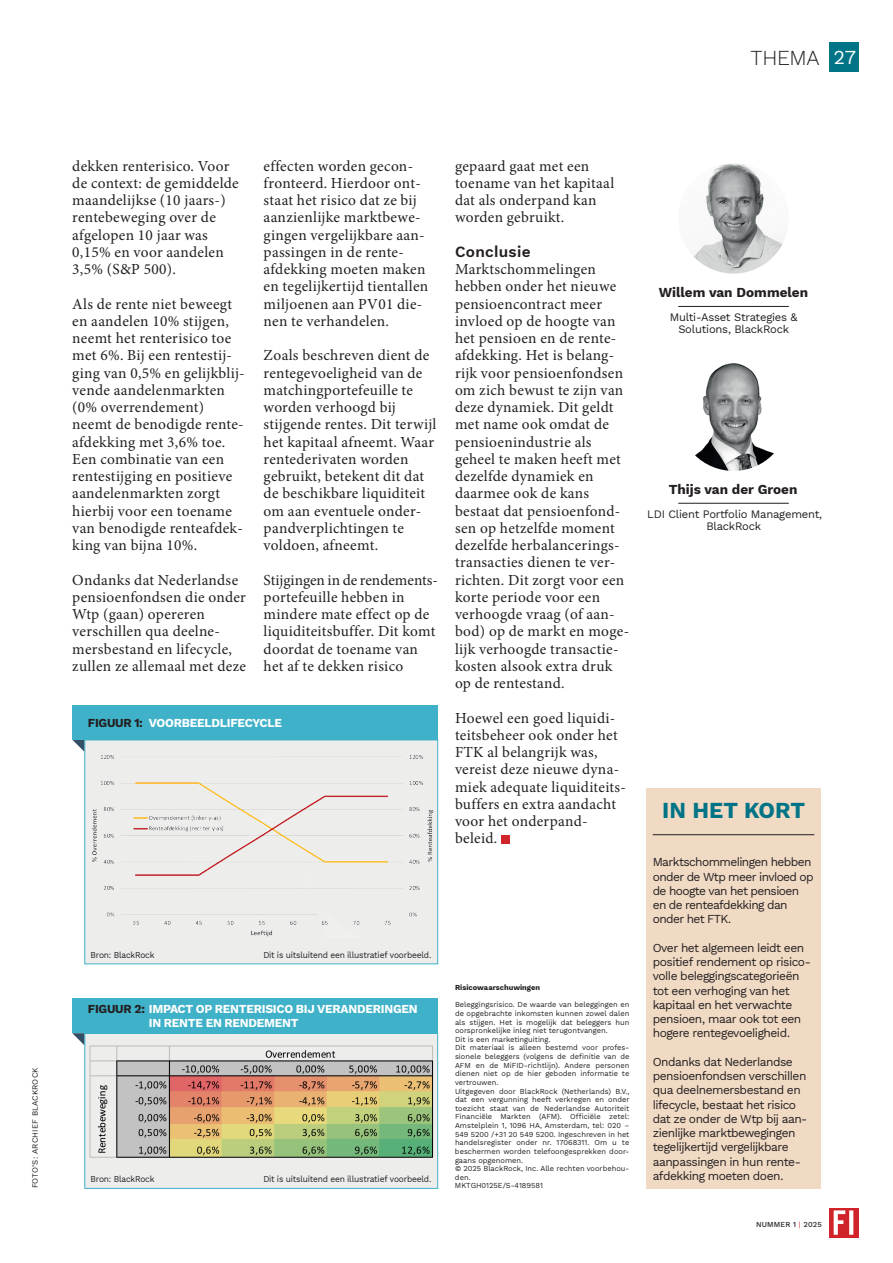
<style>
.page{position:relative;width:893px;height:1263px;background:#fff}
.page>*{position:absolute;margin:0;border:0;box-sizing:border-box;transform-origin:0 0}
.t1{font:700 22.5px "Work Sans";color:#007487}
.t2{font:300 21px "Work Sans";letter-spacing:-.015em;color:#231f20}
.t3{font:15.3px/17.2px "Minion Pro";letter-spacing:.02em;color:#231f20}
.t4{font:600 15.3px "Work Sans";letter-spacing:.02em;color:#231f20}
.t5{font:700 13.5px "Work Sans";color:#231f20}
.t6{font:12px/14.2px "Work Sans";letter-spacing:-.04em;color:#231f20}
.t7{font:700 12px/13.5px "Work Sans";letter-spacing:-.02em;color:#fff}
.t8{font:11.25px/12px "Work Sans";letter-spacing:-.02em;color:#231f20;text-align:center}
.t9{font:8.85px "Work Sans";letter-spacing:-.02em;color:#231f20;scale:.95 1}
.t10{font:7.95px "Work Sans";letter-spacing:.02em;color:#231f20}
.t11{font:7.5px/8.6px "Work Sans";color:#231f20}
.t12{font:700 7.5px "Work Sans";color:#231f20}
.t13{font:500 7.5px "Work Sans";letter-spacing:.02em;color:#231f20}
.s1{font-weight:400;font-size:19.5px;color:#fff}
.s2{color:#231f20}
.s3{font-weight:400;color:#d1232a}
</style>
<div class="page">
<svg style="left:829px;top:1208px;width:30px;height:29px"></svg>
<svg style="left:834px;top:1210px;width:19px;height:25px"></svg>
<div style="left:501px;top:835px;width:9px;height:8px;background:#d1232a"></div>
<img style="left:678px;top:163px;width:111px;height:111px;border-radius:55px">
<img style="left:678px;top:360px;width:111px;height:111px;border-radius:55px">
<hr style="left:678px;top:306px;width:111px;height:1px;background:#231f20">
<hr style="left:678px;top:503px;width:111px;height:1px;background:#231f20">
<div style="left:646px;top:788px;width:175px;height:400px;background:#f0dac4"></div>
<hr style="left:653px;top:834px;width:161px;height:1px;background:#231f20">
<svg style="left:72px;top:740px;width:13px;height:12px"></svg>
<svg style="left:72px;top:1033px;width:13px;height:12px"></svg>
<div style="left:72px;top:705px;width:366px;height:35px;background:#3fb1c8"></div>
<div style="left:72px;top:999px;width:366px;height:34px;background:#3fb1c8"></div>
<div style="left:85px;top:740px;width:353px;height:224px;background:#ededec"></div>
<div style="left:85px;top:1033px;width:353px;height:156px;background:#ededec;border:1px solid #3fb1c8"></div>
<img style="left:89px;top:1042px;width:349px;height:120px">
<div style="left:829px;top:43px;width:30px;height:29px;background:#007487"></div>
<img style="left:92px;top:755px;width:342px;height:182px">
<h2 class="t2" style="left:751px;top:42px;width:107px">THEMA <span class="s1">27</span></h2>
<p class="t10" style="left:29px;top:1188px;width:122px;rotate:-90deg">FOTO’S: ARCHIEF BLACKROCK</p>
<p class="t3" style="left:72px;top:157px;width:168px">dekken renterisico. Voor de context: de gemiddelde maandelijkse (10 jaars-) rentebeweging over de afgelopen 10 jaar was<br>0,15% en voor aandelen<br>3,5% (S&amp;P 500).</p>
<p class="t3" style="left:72px;top:295px;width:174px">Als de rente niet beweegt en aandelen 10% stijgen, neemt het renterisico toe met 6%. Bij een rentestij&shy;ging van 0,5% en gelijkblij&shy;vende aandelenmarkten (0% overrendement) neemt de benodigde rente&shy;afdekking met 3,6% toe.<br>Een combinatie van een rentestijging en positieve aandelenmarkten zorgt hierbij voor een toename van benodigde renteafdek&shy;king van bijna 10%.</p>
<p class="t3" style="left:72px;top:571px;width:175px">Ondanks dat Nederlandse pensioenfondsen die onder<br>Wtp (gaan) opereren verschillen qua deelne&shy;mersbestand en lifecycle, zullen ze allemaal met deze</p>
<p class="t3" style="left:264px;top:157px;width:166px">effecten worden gecon&shy;fronteerd. Hierdoor ont&shy;staat het risico dat ze bij aanzienlijke marktbewe&shy;gingen vergelijkbare aan&shy;passingen in de rente&shy;afdekking moeten maken en tegelijkertijd tientallen miljoenen aan PV01 die&shy;nen te verhandelen.</p>
<p class="t3" style="left:264px;top:347px;width:174px">Zoals beschreven dient de rentegevoeligheid van de matchingportefeuille te worden verhoogd bij stijgende rentes. Dit terwijl het kapitaal afneemt. Waar rentederivaten worden gebruikt, betekent dit dat de beschikbare liquiditeit om aan eventuele onder&shy;pandverplichtingen te voldoen, afneemt.</p>
<p class="t3" style="left:264px;top:571px;width:176px">Stijgingen in de rendements&shy;portefeuille hebben in mindere mate effect op de liquiditeitsbuffer. Dit komt doordat de toename van het af te dekken risico</p>
<p class="t7" style="left:88px;top:715px;width:196px"><span class="s2">FIGUUR 1:</span> VOORBEELDLIFECYCLE</p>
<p class="t3" style="left:455px;top:157px;width:161px">gepaard gaat met een toename van het kapitaal dat als onderpand kan worden gebruikt.</p>
<p class="t4" style="left:455px;top:240px;width:77px">Conclusie</p>
<p class="t3" style="left:455px;top:261px;width:176px">Marktschommelingen hebben onder het nieuwe pensioencontract meer invloed op de hoogte van het pensioen en de rente&shy;afdekking. Het is belang&shy;rijk voor pensioenfondsen om zich bewust te zijn van deze dynamiek. Dit geldt met name ook omdat de pensioenindustrie als geheel te maken heeft met dezelfde dynamiek en daarmee ook de kans bestaat dat pensioenfond&shy;sen op hetzelfde moment dezelfde herbalancerings&shy;transacties dienen te ver&shy;richten. Dit zorgt voor een korte periode voor een verhoogde vraag (of aan&shy;bod) op de markt en moge&shy;lijk verhoogde transactie&shy;kosten alsook extra druk op de rentestand.</p>
<p class="t3" style="left:455px;top:709px;width:172px">Hoewel een goed liquidi&shy;teitsbeheer ook onder het<br>FTK al belangrijk was, vereist deze nieuwe dyna&shy;miek adequate liquiditeits&shy;buffers en extra aandacht voor het onderpand&shy;beleid.</p>
<p class="t9" style="left:91px;top:948px;width:69px">Bron: BlackRock</p>
<p class="t9" style="left:263px;top:948px;width:179px">Dit is uitsluitend een illustratief voorbeeld.</p>
<p class="t7" style="left:149px;top:1002px;width:270px;text-indent:-61px"><span class="s2">FIGUUR 2:</span> IMPACT OP RENTERISICO BIJ VERANDERINGEN<br>IN RENTE EN RENDEMENT</p>
<p class="t9" style="left:91px;top:1172px;width:69px">Bron: BlackRock</p>
<p class="t9" style="left:263px;top:1172px;width:179px">Dit is uitsluitend een illustratief voorbeeld.</p>
<p class="t12" style="left:455px;top:982px;width:87px">Risicowaarschuwingen</p>
<p class="t11" style="left:455px;top:1000px;width:176px">Beleggingsrisico. De waarde van beleggingen en de opgebrachte inkomsten kunnen zowel dalen als stijgen. Het is mogelijk dat beleggers hun oorspronkelijke inleg niet terugontvangen.<br>Dit is een marketinguiting.<br>Dit materiaal is alleen bestemd voor profes&shy;sionele beleggers (volgens de definitie van de AFM en de MiFID-richtlijn). Andere personen dienen niet op de hier geboden informatie te vertrouwen.<br>Uitgegeven door BlackRock (Netherlands) B.V., dat een vergunning heeft verkregen en onder toezicht staat van de Nederlandse Autoriteit Financiële Markten (AFM). Officiële zetel:<br>Amstelplein 1, 1096 HA, Amsterdam, tel: 020 – 549 5200 /+31 20 549 5200. Ingeschreven in het handelsregister onder nr. 17068311. Om u te beschermen worden telefoongesprekken door&shy;gaans opgenomen.<br>© 2025 BlackRock, Inc. Alle rechten voorbehou&shy;den.<br>MKTGH0125E/S-4189581</p>
<p class="t5" style="left:659px;top:282px;width:151px">Willem van Dommelen</p>
<p class="t8" style="left:670px;top:311px;width:129px">Multi-Asset Strategies &amp;<br>Solutions, BlackRock</p>
<p class="t5" style="left:669px;top:479px;width:130px">Thijs van der Groen</p>
<p class="t8" style="left:647px;top:507px;width:176px">LDI Client Portfolio Management,<br>BlackRock</p>
<h1 class="t1" style="left:662px;top:793px;width:144px">IN HET KORT</h1>
<p class="t6" style="left:653px;top:855px;width:162px">Marktschommelingen hebben onder de Wtp meer invloed op de hoogte van het pensioen en de renteafdekking dan onder het FTK.</p>
<p class="t6" style="left:653px;top:940px;width:160px">Over het algemeen leidt een positief rendement op risico&shy;volle beleggingscategorieën tot een verhoging van het kapitaal en het verwachte pensioen, maar ook tot een hogere rentegevoeligheid.</p>
<p class="t6" style="left:653px;top:1054px;width:156px">Ondanks dat Nederlandse pensioenfondsen verschillen qua deelnemersbestand en lifecycle, bestaat het risico dat ze onder de Wtp bij aan&shy;zienlijke marktbewegingen tegelijkertijd vergelijkbare aanpassingen in hun rente&shy;afdekking moeten doen.</p>
<p class="t13" style="left:756px;top:1219px;width:67px">NUMMER 1 <span class="s3">|</span> 2025</p>
</div>
